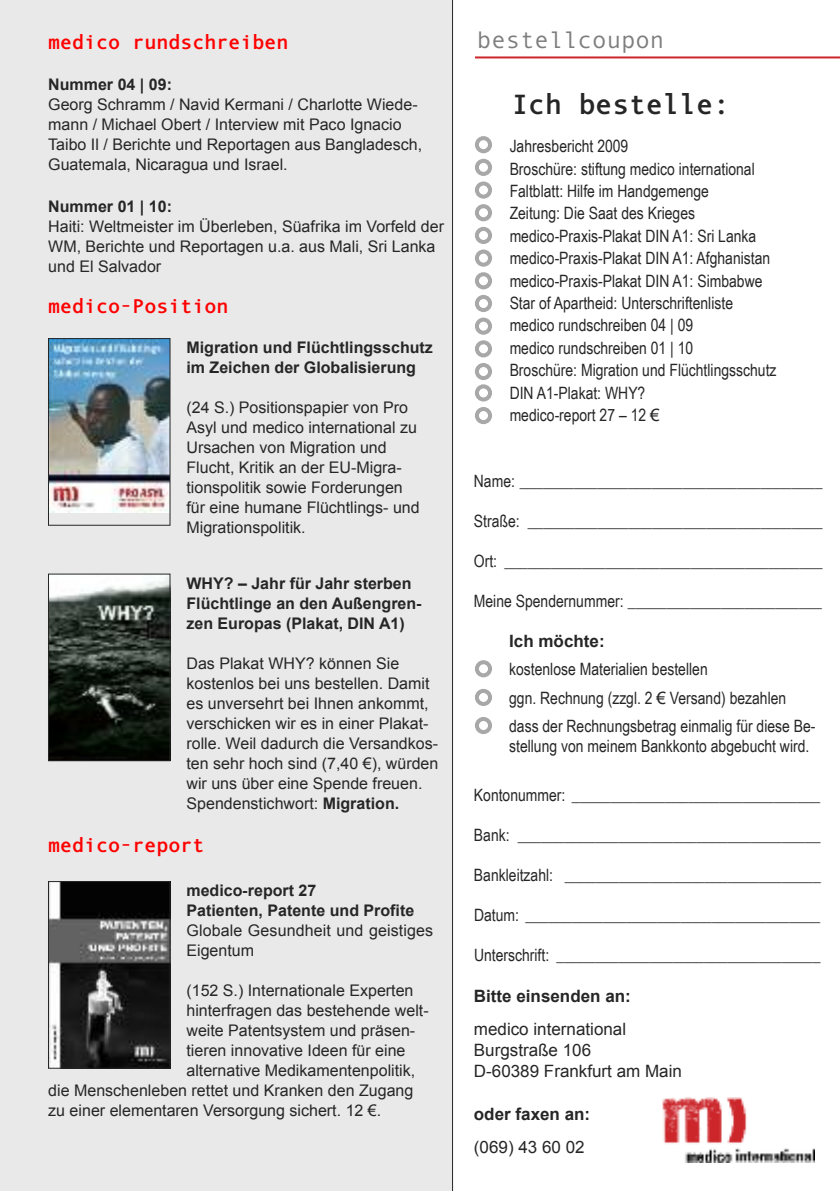
<style>
.page{position:relative;width:840px;height:1191px;background:#fff}
.page>*{position:absolute;margin:0;border:0;box-sizing:border-box;transform-origin:0 0}
.t1{font:700 28px "Andale Mono";color:#272627}
.t2{font:24px "Andale Mono";color:#7d7d7d}
.t3{font:700 20px "Andale Mono";color:#f00}
.t4{font:17px/22.4px "Arial Narrow";color:#272627}
.t5{font:17px/21px "Arial";color:#272627}
.t6{font:700 17px "Arial";color:#272627}
.t7{font:16px/20px "Arial";color:#272627}
.t8{font:700 16px/20px "Arial";color:#272627}
.s1{font-weight:700}
.s2{font-family:"Arial"}
</style>
<div class="page">
<div style="left:0;top:0;width:452px;height:1191px;background:#e9e9e9"></div>
<svg style="left:475px;top:136px;width:17px;height:17px"></svg>
<svg style="left:475px;top:159px;width:17px;height:62px"></svg>
<svg style="left:475px;top:227px;width:17px;height:62px"></svg>
<svg style="left:475px;top:295px;width:17px;height:62px"></svg>
<svg style="left:475px;top:660px;width:17px;height:17px"></svg>
<svg style="left:475px;top:689px;width:17px;height:17px"></svg>
<svg style="left:475px;top:717px;width:17px;height:17px"></svg>
<img style="left:662px;top:1097px;width:85px;height:47px">
<svg style="left:685px;top:1162px;width:46px;height:1px"></svg>
<img style="left:685px;top:1148px;width:47px;height:14px">
<svg style="left:735px;top:1148px;width:80px;height:15px"></svg>
<img style="left:732px;top:1148px;width:81px;height:14px">
<hr style="left:474px;top:56px;width:365px;height:2px;background:#cc262b">
<img style="left:50px;top:340px;width:118px;height:172px">
<div style="left:48px;top:338px;width:122px;height:187px;border:1px solid #272627"></div>
<hr style="left:452px;top:0;width:1px;height:1191px;background:#272627">
<img style="left:50px;top:883px;width:118px;height:183px">
<div style="left:48px;top:881px;width:122px;height:187px;border:1px solid #272627"></div>
<img style="left:50px;top:576px;width:118px;height:183px">
<div style="left:48px;top:574px;width:122px;height:187px;border:1px solid #272627"></div>
<svg style="left:475px;top:363px;width:17px;height:38px"></svg>
<svg style="left:475px;top:407px;width:17px;height:17px"></svg>
<p class="t3" style="left:48px;top:34px;width:242px">medico rundschreiben</p>
<p class="t8" style="left:48px;top:74px;width:125px">Nummer 04 | 09:</p>
<p class="t7" style="left:48px;top:94px;width:375px">Georg Schramm / Navid Kermani / Charlotte Wiede&shy;mann / Michael Obert / Interview mit Paco Ignacio Taibo Il / Berichte und Reportagen aus Bangladesch, Guatemala, Nicaragua und Israel.</p>
<p class="t8" style="left:48px;top:196px;width:125px">Nummer 01 | 10:</p>
<p class="t7" style="left:48px;top:216px;width:397px">Haiti: Weltmeister im Überleben, Süafrika im Vorfeld der<br>WM, Berichte und Reportagen u.a. aus Mali, Sri Lanka und El Salvador</p>
<p class="t3" style="left:48px;top:298px;width:181px">medico-Position</p>
<p class="t8" style="left:186px;top:337px;width:248px">Migration und Flüchtlingsschutz im Zeichen der Globalisierung</p>
<p class="t7" style="left:186px;top:397px;width:235px">(24 S.) Positionspapier von Pro<br>Asyl und medico international zu<br>Ursachen von Migration und<br>Flucht, Kritik an der EU-Migra&shy;tionspolitik sowie Forderungen für eine humane Flüchtlings- und<br>Migrationspolitik.</p>
<p class="t8" style="left:186px;top:573px;width:236px">WHY? – Jahr für Jahr sterben<br>Flüchtlinge an den Außengren&shy;zen Europas (Plakat, DIN A1)</p>
<p class="t7" style="left:186px;top:653px;width:253px">Das Plakat WHY? können Sie kostenlos bei uns bestellen. Damit es unversehrt bei Ihnen ankommt, verschicken wir es in einer Plakat&shy;rolle. Weil dadurch die Versandkos&shy;ten sehr hoch sind (7,40 €), würden wir uns über eine Spende freuen.<br>Spendenstichwort: <span class="s1">Migration.</span></p>
<p class="t3" style="left:48px;top:837px;width:157px">medico-report</p>
<p class="t8" style="left:186px;top:880px;width:229px">medico-report 27<br>Patienten, Patente und Profite</p>
<p class="t7" style="left:186px;top:920px;width:248px">Globale Gesundheit und geistiges<br>Eigentum</p>
<p class="t7" style="left:186px;top:980px;width:228px">(152 S.) Internationale Experten</p>
<p class="t7" style="left:186px;top:1000px;width:243px">hinterfragen das bestehende welt-</p>
<p class="t7" style="left:186px;top:1020px;width:230px">weite Patentsystem und präsen-</p>
<p class="t7" style="left:186px;top:1040px;width:220px">tieren innovative Ideen für eine</p>
<p class="t7" style="left:186px;top:1060px;width:230px">alternative Medikamentenpolitik,</p>
<p class="t7" style="left:48px;top:1080px;width:366px">die Menschenleben rettet und Kranken den Zugang</p>
<p class="t7" style="left:48px;top:1100px;width:334px">zu einer elementaren Versorgung sichert. 12 €.</p>
<h2 class="t2" style="left:476px;top:32px;width:189px">bestellcoupon</h2>
<h1 class="t1" style="left:511px;top:93px;width:220px">Ich bestelle:</h1>
<p class="t4" style="left:509px;top:135px;width:268px">Jahresbericht 2009<br>Broschüre: stiftung medico international Faltblatt: Hilfe im Handgemenge<br>Zeitung: Die Saat des Krieges medico-Praxis-Plakat DIN A1: Sri Lanka medico-Praxis-Plakat DIN A1: Afghanistan medico-Praxis-Plakat DIN A1: Simbabwe Star of Apartheid: Unterschriftenliste medico rundschreiben 04 | 09<br>medico rundschreiben 01 | 10<br>Broschüre: Migration und Flüchtlingsschutz DIN A1-Plakat: WHY?<br>medico-report 27 – 12 <span class="s2">€</span></p>
<p class="t4" style="left:473px;top:469px;width:350px">Name: _______________________________________</p>
<p class="t4" style="left:473px;top:509px;width:350px">Straße: ______________________________________</p>
<p class="t4" style="left:473px;top:549px;width:350px">Ort: _________________________________________</p>
<p class="t4" style="left:473px;top:589px;width:349px">Meine Spendernummer: _________________________</p>
<p class="t6" style="left:509px;top:632px;width:97px">Ich möchte:</p>
<p class="t4" style="left:509px;top:655px;width:308px;line-height:28px">kostenlose Materialien bestellen<br>ggn. Rechnung (zzgl. 2 <span class="s2">€</span> Versand) bezahlen dass der Rechnungsbetrag einmalig für diese Be-</p>
<p class="t4" style="left:509px;top:734px;width:301px">stellung von meinem Bankkonto abgebucht wird.</p>
<p class="t4" style="left:473px;top:783px;width:347px">Kontonummer: ________________________________</p>
<p class="t4" style="left:473px;top:823px;width:348px">Bank: _______________________________________</p>
<p class="t4" style="left:473px;top:863px;width:348px">Bankleitzahl: _________________________________</p>
<p class="t4" style="left:473px;top:903px;width:347px">Datum: ______________________________________</p>
<p class="t4" style="left:474px;top:943px;width:348px">Unterschrift: __________________________________</p>
<p class="t6" style="left:473px;top:987px;width:158px">Bitte einsenden an:</p>
<p class="t5" style="left:473px;top:1019px;width:209px">medico international<br>Burgstraße 106<br>D-60389 Frankfurt am Main</p>
<p class="t6" style="left:473px;top:1104px;width:118px">oder faxen an:</p>
<p class="t5" style="left:473px;top:1136px;width:112px">(069) 43 60 02</p>
</div>
